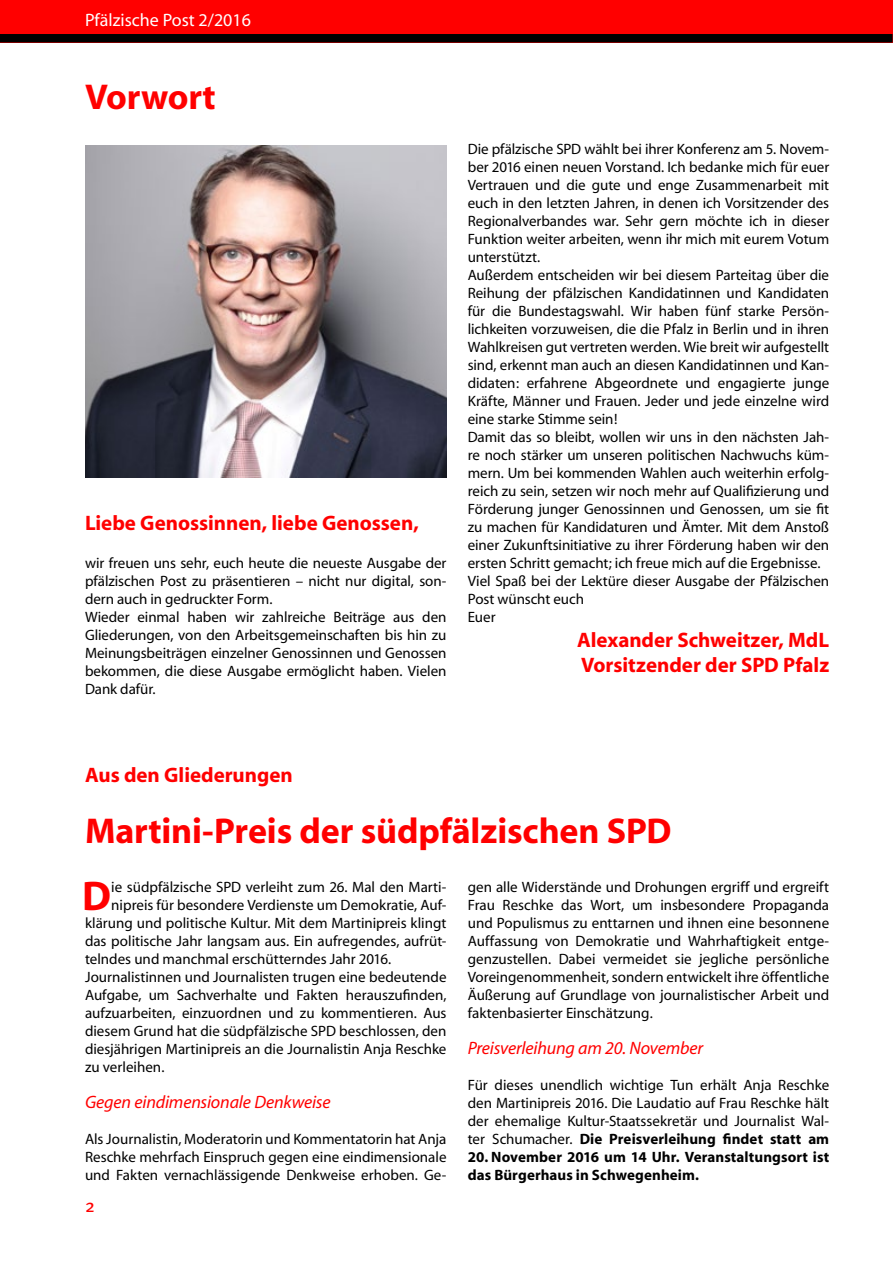
<style>
.page{position:relative;width:893px;height:1263px;background:#fff}
.page>*{position:absolute;margin:0;border:0;box-sizing:border-box;transform-origin:0 0}
.t1{font:700 41.7px "Myriad";color:#f00}
.t2{font:700 36px "Myriad";letter-spacing:-.005em;color:#f00}
.t3{font:700 21px/25.2px "Myriad";color:#f00}
.t4{font:italic 18px "Myriad";letter-spacing:-.01em;color:#f00}
.t5{font:18px "Myriad";color:#fff}
.t6{font:18px "Meta Pro";color:#f00}
.t7{font:15px/18px "Myriad";letter-spacing:-.005em;color:#000;text-align:justify}
.t8{font:700 15px/18px "Myriad";letter-spacing:.005em;color:#000}
.s1{font-weight:700}
</style>
<div class="page">
<div style="left:0;top:0;width:892px;height:43px;background:#f00"></div>
<div style="left:0;top:34px;width:892px;height:9px;background:#000"></div>
<img style="left:85px;top:146px;width:361px;height:332px">
<p class="t5" style="left:85px;top:11px;width:167px">Pfälzische Post 2/2016</p>
<h2 class="t2" style="left:85px;top:78px;width:132px">Vorwort</h2>
<h3 class="t3" style="left:85px;top:511px;width:335px">Liebe Genossinnen, liebe Genossen,</h3>
<p class="t7" style="left:85px;top:554px;width:363px;text-align:left">wir freuen uns sehr, euch heute die neueste Ausgabe der pfälzischen Post zu präsentieren – nicht nur digital, son&shy;dern auch in gedruckter Form.<br>Wieder einmal haben wir zahlreiche Beiträge aus den Gliederungen, von den Arbeitsgemeinschaften bis hin zu Meinungsbeiträgen einzelner Genossinnen und Genossen bekommen, die diese Ausgabe ermöglicht haben. Vielen Dank dafür.</p>
<p class="t7" style="left:468px;top:140px;width:363px;text-align:left">Die pfälzische SPD wählt bei ihrer Konferenz am 5. Novem&shy;ber 2016 einen neuen Vorstand. Ich bedanke mich für euer Vertrauen und die gute und enge Zusammenarbeit mit euch in den letzten Jahren, in denen ich Vorsitzender des Regionalverbandes war. Sehr gern möchte ich in dieser Funktion weiter arbeiten, wenn ihr mich mit eurem Votum unterstützt.<br>Außerdem entscheiden wir bei diesem Parteitag über die Reihung der pfälzischen Kandidatinnen und Kandidaten für die Bundestagswahl. Wir haben fünf starke Persön&shy;lichkeiten vorzuweisen, die die Pfalz in Berlin und in ihren Wahlkreisen gut vertreten werden. Wie breit wir aufgestellt sind, erkennt man auch an diesen Kandidatinnen und Kan&shy;didaten: erfahrene Abgeordnete und engagierte junge Kräfte, Männer und Frauen. Jeder und jede einzelne wird eine starke Stimme sein!<br>Damit das so bleibt, wollen wir uns in den nächsten Jah&shy;re noch stärker um unseren politischen Nachwuchs küm&shy;mern. Um bei kommenden Wahlen auch weiterhin erfolg&shy;reich zu sein, setzen wir noch mehr auf Qualifizierung und Förderung junger Genossinnen und Genossen, um sie fit zu machen für Kandidaturen und Ämter. Mit dem Anstoß einer Zukunftsinitiative zu ihrer Förderung haben wir den ersten Schritt gemacht; ich freue mich auf die Ergebnisse.<br>Viel Spaß bei der Lektüre dieser Ausgabe der Pfälzischen Post wünscht euch<br>Euer</p>
<h3 class="t3" style="left:577px;top:628px;width:254px">Alexander Schweitzer, MdL<br>Vorsitzender der SPD Pfalz</h3>
<h3 class="t3" style="left:85px;top:763px;width:209px">Aus den Gliederungen</h3>
<h2 class="t2" style="left:85px;top:812px;width:588px">Martini-Preis der südpfälzischen SPD</h2>
<h1 class="t1" style="left:82px;top:874px;width:31px">D</h1>
<p class="t7" style="left:111px;top:878px;width:337px">ie südpfälzische SPD verleiht zum 26. Mal den Marti-</p>
<p class="t7" style="left:468px;top:878px;width:363px">gen alle Widerstände und Drohungen ergriff und ergreift Frau Reschke das Wort, um insbesondere Propaganda und Populismus zu enttarnen und ihnen eine besonnene Auffassung von Demokratie und Wahrhaftigkeit entge&shy;genzustellen. Dabei vermeidet sie jegliche persönliche Voreingenommenheit, sondern entwickelt ihre öffentliche Äußerung auf Grundlage von journalistischer Arbeit und faktenbasierter Einschätzung.</p>
<p class="t4" style="left:468px;top:1039px;width:237px">Preisverleihung am 20. November</p>
<p class="t7" style="left:468px;top:1076px;width:363px">Für dieses unendlich wichtige Tun erhält Anja Reschke den Martinipreis 2016. Die Laudatio auf Frau Reschke hält der ehemalige Kultur-Staatssekretär und Journalist Wal&shy;ter Schumacher. <span class="s1">Die Preisverleihung findet statt am</span></p>
<p class="t8" style="left:468px;top:1148px;width:363px">20. November 2016 um 14 Uhr. Veranstaltungsort ist das Bürgerhaus in Schwegenheim.</p>
<p class="t7" style="left:111px;top:896px;width:337px">nipreis für besondere Verdienste um Demokratie, Auf-</p>
<p class="t7" style="left:85px;top:914px;width:363px">klärung und politische Kultur. Mit dem Martinipreis klingt</p>
<p class="t7" style="left:85px;top:932px;width:363px">das politische Jahr langsam aus. Ein aufregendes, aufrüt-</p>
<p class="t7" style="left:85px;top:950px;width:308px">telndes und manchmal erschütterndes Jahr 2016.</p>
<p class="t7" style="left:85px;top:968px;width:363px">Journalistinnen und Journalisten trugen eine bedeutende</p>
<p class="t7" style="left:85px;top:986px;width:363px">Aufgabe, um Sachverhalte und Fakten herauszufinden,</p>
<p class="t7" style="left:85px;top:1004px;width:363px">aufzuarbeiten, einzuordnen und zu kommentieren. Aus</p>
<p class="t7" style="left:85px;top:1022px;width:363px">diesem Grund hat die südpfälzische SPD beschlossen, den</p>
<p class="t7" style="left:85px;top:1040px;width:363px">diesjährigen Martinipreis an die Journalistin Anja Reschke</p>
<p class="t7" style="left:85px;top:1058px;width:81px">zu verleihen.</p>
<p class="t4" style="left:85px;top:1093px;width:247px">Gegen eindimensionale Denkweise</p>
<p class="t7" style="left:85px;top:1130px;width:363px">Als Journalistin, Moderatorin und Kommentatorin hat Anja Reschke mehrfach Einspruch gegen eine eindimensionale und Fakten vernachlässigende Denkweise erhoben. Ge-</p>
<p class="t6" style="left:85px;top:1194px;width:11px">2</p>
</div>
